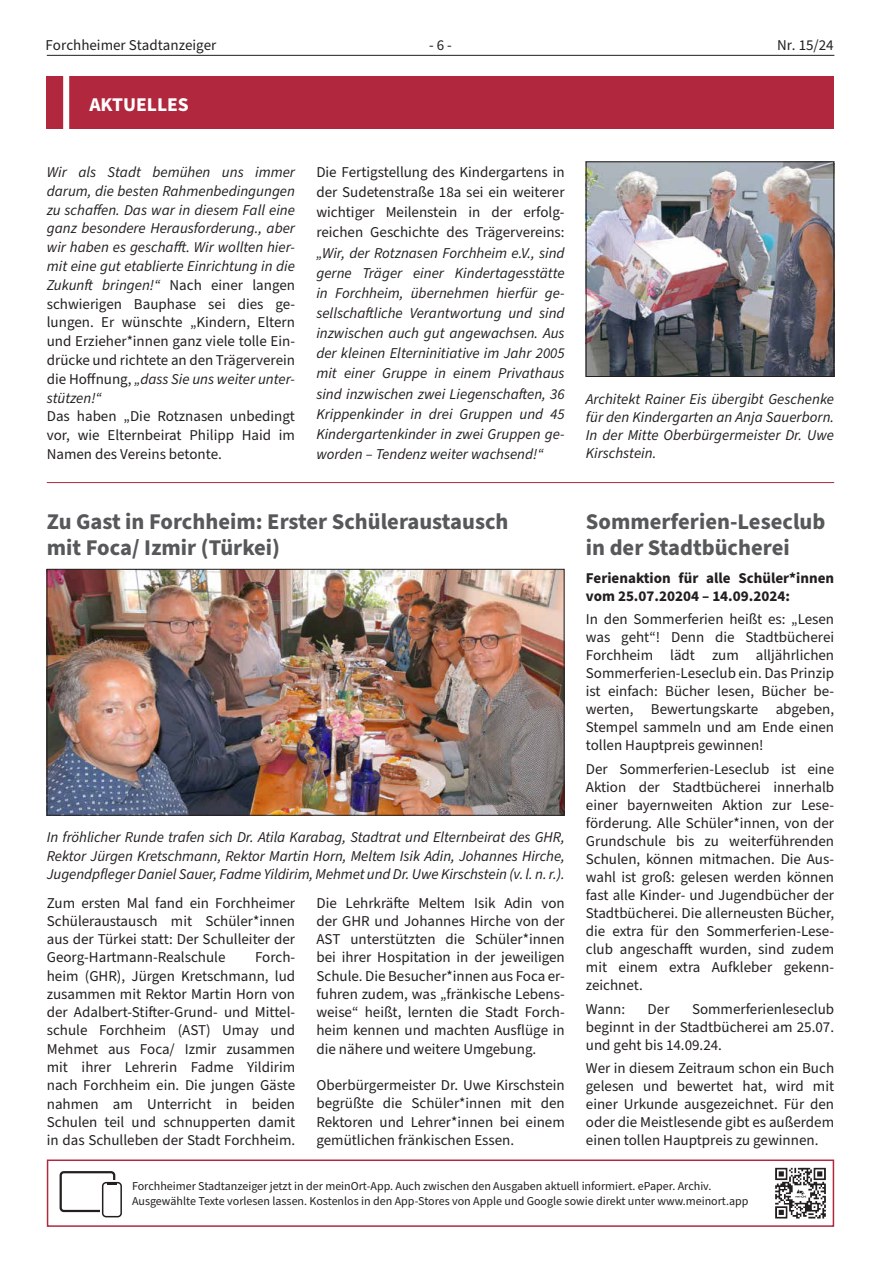
<style>
.page{position:relative;width:881px;height:1263px;background:#fff}
.page>*{position:absolute;margin:0;border:0;box-sizing:border-box;transform-origin:0 0}
.t1{font:700 22.5px/25.8px "Source Sans Pro";color:#57585a}
.t2{font:700 19.5px "Source Sans Pro";color:#fff}
.t3{font:15px/18px "Source Sans Pro";color:#231f20;text-align:justify}
.t4{font:italic 15px/18.8px "Source Sans Pro";color:#231f20;text-align:justify}
.t5{font:700 15px/18px "Source Sans Pro";color:#231f20}
.t6{font:12px/14.4px "Source Sans Pro";color:#231f20}
.s1{font-style:normal}
</style>
<div class="page">
<hr style="left:47px;top:55px;width:787px;height:1px;background:#231f20">
<img style="left:49px;top:571px;width:513px;height:242px">
<div style="left:47px;top:569px;width:517px;height:246px;border:1px solid #231f20"></div>
<img style="left:587px;top:164px;width:244px;height:211px">
<div style="left:585px;top:162px;width:248px;height:215px;border:1px solid #231f20"></div>
<div style="left:60px;top:1171px;width:55px;height:41px;border:2px solid #231f20;border-radius:3px"></div>
<svg style="left:100px;top:1180px;width:21px;height:37px"></svg>
<div style="left:103px;top:1183px;width:18px;height:34px;background:#fff;border-radius:4px"></div>
<div style="left:102px;top:1182px;width:20px;height:35px;border:2px solid #231f20;border-radius:4px"></div>
<svg style="left:107px;top:1182px;width:9px;height:2px"></svg>
<div style="left:47px;top:1159px;width:786px;height:68px;border:2px solid #b1283e"></div>
<svg style="left:775px;top:1168px;width:50px;height:50px"></svg>
<div style="left:47px;top:76px;width:786px;height:52px;background:#b1283e"></div>
<div style="left:63px;top:75px;width:6px;height:54px;background:#fff"></div>
<hr style="left:47px;top:482px;width:786px;height:1px;background:#b1283e">
<p class="t3" style="left:45px;top:37px;width:172px">Forchheimer Stadtanzeiger</p>
<p class="t3" style="left:429px;top:37px;width:24px">- 6 -</p>
<p class="t3" style="left:776px;top:37px;width:58px">Nr. 15/24</p>
<h2 class="t2" style="left:89px;top:91px;width:101px">AKTUELLES</h2>
<p class="t4" style="left:47px;top:163px;width:250px">Wir als Stadt bemühen uns immer darum, die besten Rahmenbedingungen zu schaffen. Das war in diesem Fall eine ganz besondere Herausforderung., aber wir haben es geschafft. Wir wollten hier&shy;mit eine gut etablierte Einrichtung in die Zukunft bringen!“ <span class="s1">Nach einer langen schwierigen Bauphase sei dies ge&shy;lungen. Er wünschte „Kindern, Eltern und Erzieher*innen ganz viele tolle Ein&shy;drücke und richtete an den Trägerverein die Hoffnung,</span> „dass Sie uns weiter unter&shy;stützen!“</p>
<p class="t3" style="left:47px;top:408px;width:250px;line-height:18.8px">Das haben „Die Rotznasen unbedingt vor, wie Elternbeirat Philipp Haid im Namen des Vereins betonte.</p>
<p class="t3" style="left:316px;top:162px;width:250px;line-height:20.1px">Die Fertigstellung des Kindergartens in der Sudetenstraße 18a sei ein weiterer wichtiger Meilenstein in der erfolg&shy;reichen Geschichte des Trägervereins:</p>
<p class="t4" style="left:316px;top:243px;width:250px;line-height:20.1px">„Wir, der Rotznasen Forchheim e.V., sind gerne Träger einer Kindertagesstätte in Forchheim, übernehmen hierfür ge&shy;sellschaftliche Verantwortung und sind inzwischen auch gut angewachsen. Aus der kleinen Elterninitiative im Jahr 2005 mit einer Gruppe in einem Privathaus sind inzwischen zwei Liegenschaften, 36<br>Krippenkinder in drei Gruppen und 45<br>Kindergartenkinder in zwei Gruppen ge&shy;worden – Tendenz weiter wachsend!“</p>
<p class="t4" style="left:585px;top:390px;width:250px;line-height:18.3px">Architekt Rainer Eis übergibt Geschenke für den Kindergarten an Anja Sauerborn.<br>In der Mitte Oberbürgermeister Dr. Uwe Kirschstein.</p>
<h1 class="t1" style="left:47px;top:509px;width:463px">Zu Gast in Forchheim: Erster Schüleraustausch mit Foca/ Izmir (Türkei)</h1>
<p class="t4" style="left:47px;top:829px;width:519px;line-height:18.3px">In fröhlicher Runde trafen sich Dr. Atila Karabag, Stadtrat und Elternbeirat des GHR, Rektor Jürgen Kretschmann, Rektor Martin Horn, Meltem Isik Adin, Johannes Hirche, Jugendpfleger Daniel Sauer, Fadme Yildirim, Mehmet und Dr. Uwe Kirschstein (v. l. n. r.).</p>
<p class="t3" style="left:47px;top:894px;width:250px">Zum ersten Mal fand ein Forchheimer Schüleraustausch mit Schüler*innen aus der Türkei statt: Der Schulleiter der Georg-Hartmann-Realschule</p>
<p class="t3" style="left:316px;top:894px;width:250px">Die Lehrkräfte Meltem Isik Adin von der GHR und Johannes Hirche von der AST unterstützten die Schüler*innen bei ihrer Hospitation in der jeweiligen Schule. Die Besucher*innen aus Foca er&shy;fuhren zudem, was „fränkische Lebens&shy;weise“ heißt, lernten die Stadt Forch&shy;heim kennen und machten Ausflüge in die nähere und weitere Umgebung.</p>
<p class="t3" style="left:316px;top:1076px;width:250px">Oberbürgermeister Dr. Uwe Kirschstein begrüßte die Schüler*innen mit den Rektoren und Lehrer*innen bei einem gemütlichen fränkischen Essen.</p>
<p class="t3" style="left:47px;top:949px;width:250px;text-indent:208px">Forch&shy;heim (GHR), Jürgen Kretschmann, lud zusammen mit Rektor Martin Horn von der Adalbert-Stifter-Grund- und Mittel&shy;schule Forchheim (AST) Umay und Mehmet aus Foca/ Izmir zusammen mit ihrer Lehrerin Fadme Yildirim nach Forchheim ein. Die jungen Gäste nahmen am Unterricht in beiden Schulen teil und schnupperten damit in das Schulleben der Stadt Forchheim.</p>
<h1 class="t1" style="left:585px;top:509px;width:241px">Sommerferien-Leseclub in der Stadtbücherei</h1>
<p class="t5" style="left:585px;top:569px;width:250px">Ferienaktion für alle Schüler*innen vom 25.07.20204 – 14.09.2024:</p>
<p class="t3" style="left:585px;top:611px;width:250px">In den Sommerferien heißt es: „Lesen was geht“! Denn die Stadtbücherei Forchheim lädt zum alljährlichen Sommerferien-Leseclub ein. Das Prinzip ist einfach: Bücher lesen, Bücher be&shy;werten, Bewertungskarte abgeben, Stempel sammeln und am Ende einen tollen Hauptpreis gewinnen!</p>
<p class="t3" style="left:585px;top:760px;width:250px">Der Sommerferien-Leseclub ist eine Aktion der Stadtbücherei innerhalb einer bayernweiten Aktion zur Lese&shy;förderung. Alle Schüler*innen, von der Grundschule bis zu weiterführenden Schulen, können mitmachen. Die Aus&shy;wahl ist groß: gelesen werden können fast alle Kinder- und Jugendbücher der Stadtbücherei. Die allerneusten Bücher, die extra für den Sommerferien-Lese&shy;club angeschafft wurden, sind zudem mit einem extra Aufkleber gekenn&shy;zeichnet.</p>
<p class="t3" style="left:585px;top:1000px;width:41px">Wann:</p>
<p class="t3" style="left:647px;top:1000px;width:23px">Der</p>
<p class="t3" style="left:585px;top:1000px;width:250px;text-indent:106px">Sommerferienleseclub beginnt in der Stadtbücherei am 25.07. und geht bis 14.09.24.</p>
<p class="t3" style="left:585px;top:1060px;width:250px">Wer in diesem Zeitraum schon ein Buch gelesen und bewertet hat, wird mit einer Urkunde ausgezeichnet. Für den oder die Meistlesende gibt es außerdem einen tollen Hauptpreis zu gewinnen.</p>
<p class="t6" style="left:132px;top:1179px;width:617px">Forchheimer Stadtanzeiger jetzt in der meinOrt-App. Auch zwischen den Ausgaben aktuell informiert. ePaper. Archiv.<br>Ausgewählte Texte vorlesen lassen. Kostenlos in den App-Stores von Apple und Google sowie direkt unter www.meinort.app</p>
</div>
